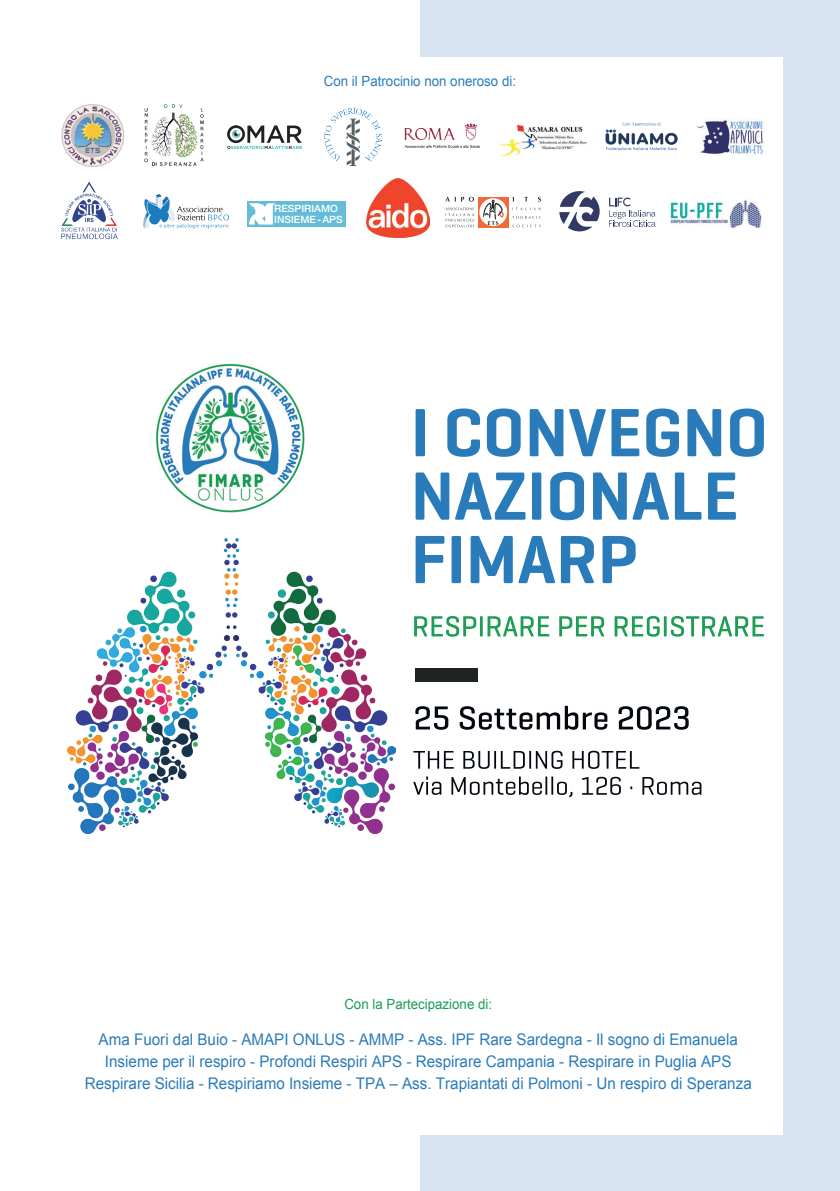
<style>
.page{position:relative;width:840px;height:1191px;background:#fff}
.page>*{position:absolute;margin:0;border:0;box-sizing:border-box;transform-origin:0 0}
.t1{font:16px/22px "Arial";color:#297bba;text-align:center;scale:.95 1}
.t2{font:14px "Arial";color:#297bba;scale:.95 1}
.t3{font:14px "Arial";color:#1a9e54;scale:.95 1}
.t4{font:500 10px/10.2px "Helvetica Neue";color:#fff}
.t5{font:700 5.6px "Optima";color:#1f2324}
</style>
<div class="page">
<div style="left:420px;top:0;width:419px;height:1191px;background:#d8e3f2"></div>
<div style="left:57px;top:57px;width:725px;height:1077px;background:#fff"></div>
<img style="left:68px;top:539px;width:327px;height:294px">
<img style="left:156px;top:363px;width:149px;height:150px">
<svg style="left:415px;top:706px;width:33px;height:24px"></svg>
<svg style="left:459px;top:706px;width:148px;height:23px"></svg>
<svg style="left:618px;top:706px;width:70px;height:23px"></svg>
<svg style="left:413px;top:751px;width:40px;height:17px"></svg>
<svg style="left:463px;top:750px;width:99px;height:19px"></svg>
<svg style="left:572px;top:750px;width:67px;height:19px"></svg>
<svg style="left:413px;top:776px;width:28px;height:19px"></svg>
<svg style="left:451px;top:776px;width:121px;height:21px"></svg>
<svg style="left:582px;top:777px;width:38px;height:18px"></svg>
<svg style="left:642px;top:777px;width:59px;height:18px"></svg>
<div style="left:415px;top:409px;width:10px;height:47px;background:#297bba;border-radius:2px"></div>
<svg style="left:447px;top:408px;width:32px;height:49px"></svg>
<svg style="left:486px;top:408px;width:34px;height:49px"></svg>
<svg style="left:529px;top:409px;width:76px;height:47px"></svg>
<svg style="left:611px;top:409px;width:28px;height:47px"></svg>
<svg style="left:646px;top:408px;width:32px;height:49px"></svg>
<svg style="left:687px;top:409px;width:33px;height:47px"></svg>
<svg style="left:730px;top:408px;width:33px;height:49px"></svg>
<svg style="left:415px;top:472px;width:110px;height:48px"></svg>
<div style="left:531px;top:472px;width:10px;height:48px;background:#297bba;border-radius:2px"></div>
<svg style="left:550px;top:472px;width:33px;height:48px"></svg>
<svg style="left:593px;top:472px;width:33px;height:48px"></svg>
<svg style="left:632px;top:472px;width:69px;height:48px"></svg>
<svg style="left:708px;top:472px;width:27px;height:48px"></svg>
<svg style="left:415px;top:536px;width:29px;height:47px"></svg>
<div style="left:451px;top:536px;width:9px;height:47px;background:#297bba;border-radius:2px"></div>
<svg style="left:470px;top:536px;width:42px;height:47px"></svg>
<svg style="left:518px;top:536px;width:76px;height:47px"></svg>
<svg style="left:602px;top:536px;width:33px;height:47px"></svg>
<div style="left:415px;top:668px;width:62px;height:14px;background:#1f2324"></div>
<svg style="left:414px;top:616px;width:62px;height:20px"></svg>
<hr style="left:479px;top:616px;width:3px;height:20px;background:#1d9e54">
<svg style="left:487px;top:616px;width:62px;height:20px"></svg>
<svg style="left:559px;top:616px;width:45px;height:20px"></svg>
<svg style="left:614px;top:616px;width:45px;height:20px"></svg>
<hr style="left:663px;top:616px;width:3px;height:20px;background:#1d9e54">
<svg style="left:670px;top:616px;width:93px;height:20px"></svg>
<img style="left:697px;top:120px;width:66px;height:34px">
<img style="left:61px;top:104px;width:64px;height:63px">
<img style="left:227px;top:125px;width:74px;height:24px">
<img style="left:605px;top:122px;width:73px;height:29px">
<img style="left:144px;top:104px;width:60px;height:62px">
<img style="left:499px;top:125px;width:87px;height:31px">
<img style="left:143px;top:194px;width:85px;height:35px">
<img style="left:61px;top:181px;width:57px;height:59px">
<img style="left:366px;top:179px;width:63px;height:58px">
<svg style="left:559px;top:191px;width:40px;height:40px"></svg>
<svg style="left:609px;top:198px;width:46px;height:29px"></svg>
<svg style="left:478px;top:197px;width:30px;height:30px"></svg>
<div style="left:479px;top:198px;width:28px;height:28px;background:#fff;border-radius:50%"></div>
<svg style="left:482px;top:200px;width:21px;height:19px"></svg>
<svg style="left:445px;top:197px;width:29px;height:30px"></svg>
<svg style="left:512px;top:225px;width:28px;height:2px"></svg>
<svg style="left:512px;top:216px;width:28px;height:3px"></svg>
<svg style="left:512px;top:197px;width:28px;height:13px"></svg>
<img style="left:670px;top:200px;width:92px;height:29px">
<img style="left:404px;top:123px;width:77px;height:25px">
<img style="left:324px;top:109px;width:57px;height:56px">
<div style="left:247px;top:202px;width:99px;height:25px;background:#64bcd7"></div>
<svg style="left:249px;top:203px;width:27px;height:21px"></svg>
<p class="t2" style="left:324px;top:76px;width:204px">Con il Patrocinio non oneroso di:</p>
<p class="t4" style="left:274px;top:204px;width:70px">RESPIRIAMO<br>INSIEME - APS</p>
<p class="t5" style="left:487px;top:219px;width:12px">ETS</p>
<p class="t3" style="left:344px;top:998px;width:157px">Con la Partecipazione di:</p>
<p class="t1" style="left:85px;top:1030px;width:703px">Ama Fuori dal Buio - AMAPI ONLUS - AMMP - Ass. IPF Rare Sardegna - Il sogno di Emanuela<br>Insieme per il respiro - Profondi Respiri APS - Respirare Campania - Respirare in Puglia APS<br>Respirare Sicilia - Respiriamo Insieme - TPA – Ass. Trapiantati di Polmoni - Un respiro di Speranza</p>
</div>
